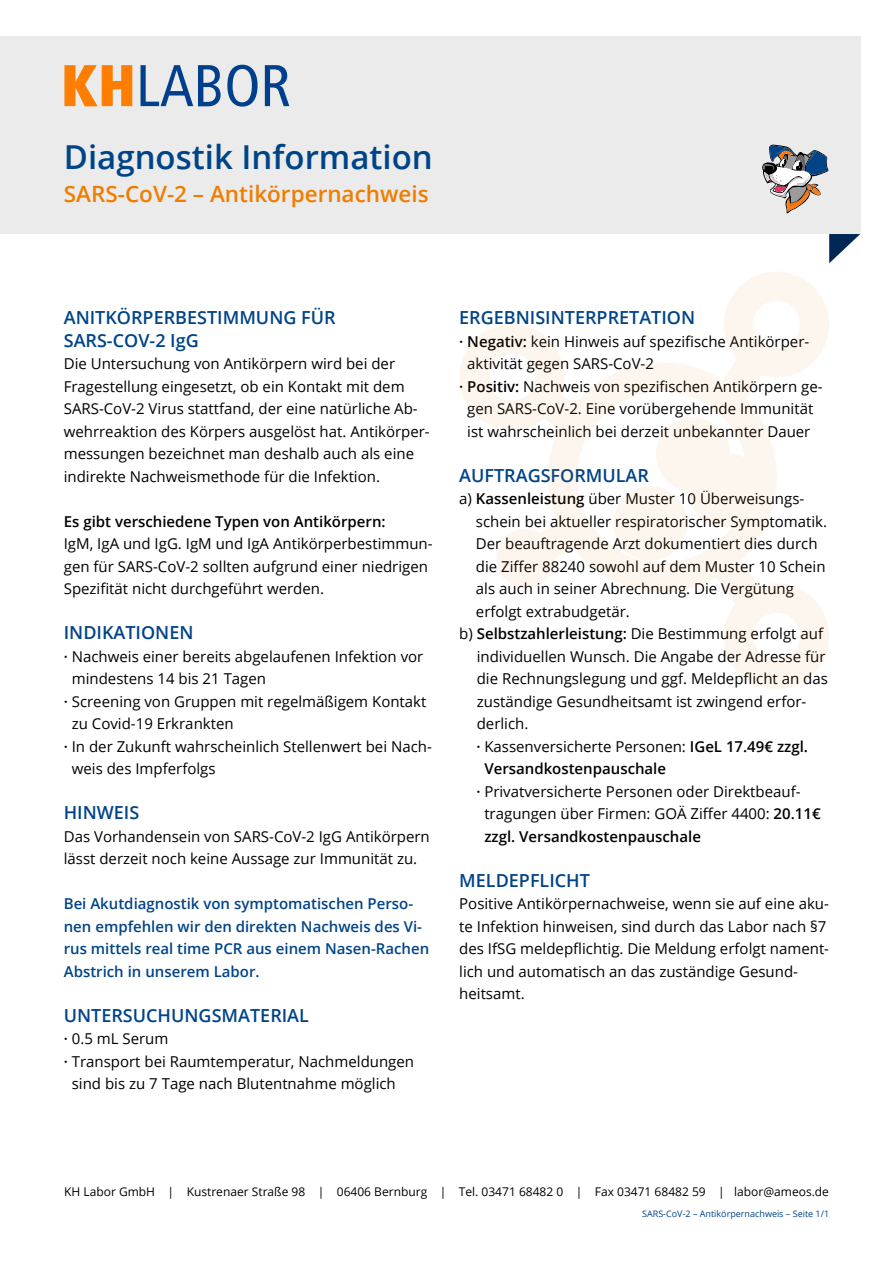
<style>
.page{position:relative;width:893px;height:1263px;background:#fff}
.page>*{position:absolute;margin:0;border:0;box-sizing:border-box;transform-origin:0 0}
.t1{font:600 33px "Open Sans";color:#048}
.t2{font:600 22.5px "Open Sans";color:#ef7d00}
.t3{font:600 18px/22.5px "Open Sans";color:#048}
.t4{font:15px/22.5px "Open Sans";color:#000}
.t5{font:600 15px/22.5px "Open Sans";color:#048}
.t6{font:600 15px "Open Sans";color:#000}
.t7{font:12px "Open Sans";color:#000}
.t8{font:9px "Open Sans";color:#048}
.s1{font-weight:600}
</style>
<div class="page">
<div style="left:0;top:36px;width:860px;height:198px;background:#ebebeb"></div>
<svg style="left:64px;top:65px;width:68px;height:41px"></svg>
<svg style="left:141px;top:65px;width:80px;height:41px"></svg>
<svg style="left:227px;top:65px;width:31px;height:41px"></svg>
<svg style="left:265px;top:65px;width:24px;height:41px"></svg>
<svg style="left:829px;top:234px;width:31px;height:29px"></svg>
<svg style="left:762px;top:145px;width:66px;height:68px"></svg>
<svg style="left:459px;top:272px;width:370px;height:417px"></svg>
<div style="left:656px;top:417px;width:74px;height:75px;background:#fdf6ee;border-radius:50%"></div>
<div style="left:613px;top:486px;width:74px;height:75px;background:#fdf6ee;border-radius:50%"></div>
<svg style="left:683px;top:447px;width:85px;height:85px"></svg>
<h1 class="t1" style="left:64px;top:135px;width:371px">Diagnostik Information</h1>
<h2 class="t2" style="left:64px;top:179px;width:366px">SARS-CoV-2 – Antikörpernachweis</h2>
<p class="t3" style="left:64px;top:306px;width:273px">ANITKÖRPERBESTIMMUNG FÜR<br>SARS-COV-2 IgG</p>
<p class="t4" style="left:64px;top:352px;width:367px">Die Untersuchung von Antikörpern wird bei der Fragestellung eingesetzt, ob ein Kontakt mit dem SARS-CoV-2 Virus stattfand, der eine natürliche Ab&shy;wehrreaktion des Körpers ausgelöst hat. Antikörper&shy;messungen bezeichnet man deshalb auch als eine indirekte Nachweismethode für die Infektion.</p>
<p class="t6" style="left:64px;top:511px;width:323px">Es gibt verschiedene Typen von Antikörpern:</p>
<p class="t4" style="left:64px;top:532px;width:370px">IgM, IgA und IgG. IgM und IgA Antikörperbestimmun&shy;gen für SARS-CoV-2 sollten aufgrund einer niedrigen<br>Spezifität nicht durchgeführt werden.</p>
<p class="t3" style="left:64px;top:621px;width:131px">INDIKATIONEN</p>
<p class="t4" style="left:64px;top:644px;width:361px"><span class="s1">·</span> Nachweis einer bereits abgelaufenen Infektion vor</p>
<p class="t4" style="left:72px;top:667px;width:196px">mindestens 14 bis 21 Tagen</p>
<p class="t4" style="left:64px;top:689px;width:364px"><span class="s1">·</span> Screening von Gruppen mit regelmäßigem Kontakt</p>
<p class="t4" style="left:72px;top:712px;width:163px">zu Covid-19 Erkrankten</p>
<p class="t4" style="left:64px;top:734px;width:370px"><span class="s1">·</span> In der Zukunft wahrscheinlich Stellenwert bei Nach-</p>
<p class="t4" style="left:72px;top:757px;width:145px">weis des Impferfolgs</p>
<p class="t3" style="left:64px;top:801px;width:77px">HINWEIS</p>
<p class="t4" style="left:64px;top:824px;width:368px">Das Vorhandensein von SARS-CoV-2 IgG Antikörpern lässt derzeit noch keine Aussage zur Immunität zu.</p>
<p class="t5" style="left:64px;top:892px;width:367px">Bei Akutdiagnostik von symptomatischen Perso&shy;nen empfehlen wir den direkten Nachweis des Vi&shy;rus mittels real time PCR aus einem Nasen-Rachen Abstrich in unserem Labor.</p>
<p class="t3" style="left:64px;top:1003px;width:247px">UNTERSUCHUNGSMATERIAL</p>
<p class="t4" style="left:64px;top:1027px;width:106px"><span class="s1">·</span> 0.5 mL Serum</p>
<p class="t4" style="left:64px;top:1049px;width:352px"><span class="s1">·</span> Transport bei Raumtemperatur, Nachmeldungen</p>
<p class="t4" style="left:72px;top:1072px;width:326px">sind bis zu 7 Tage nach Blutentnahme möglich</p>
<p class="t3" style="left:459px;top:306px;width:237px">ERGEBNISINTERPRETATION</p>
<p class="t4" style="left:459px;top:329px;width:352px"><span class="s1">·</span> <span class="s1">Negativ:</span> kein Hinweis auf spezifische Antikörper-</p>
<p class="t4" style="left:467px;top:352px;width:188px">aktivität gegen SARS-CoV-2</p>
<p class="t4" style="left:459px;top:374px;width:365px"><span class="s1">·</span> <span class="s1">Positiv:</span> Nachweis von spezifischen Antikörpern ge-</p>
<p class="t4" style="left:467px;top:397px;width:348px">gen SARS-CoV-2. Eine vorübergehende Immunität</p>
<p class="t4" style="left:467px;top:419px;width:345px">ist wahrscheinlich bei derzeit unbekannter Dauer</p>
<p class="t3" style="left:459px;top:463px;width:191px">AUFTRAGSFORMULAR</p>
<p class="t4" style="left:459px;top:487px;width:347px">a) <span class="s1">Kassenleistung</span> über Muster 10 Überweisungs-</p>
<p class="t4" style="left:476px;top:509px;width:353px">schein bei aktueller respiratorischer Symptomatik.</p>
<p class="t4" style="left:476px;top:532px;width:343px">Der beauftragende Arzt dokumentiert dies durch</p>
<p class="t4" style="left:476px;top:554px;width:351px">die Ziffer 88240 sowohl auf dem Muster 10 Schein</p>
<p class="t4" style="left:476px;top:577px;width:320px">als auch in seiner Abrechnung. Die Vergütung</p>
<p class="t4" style="left:476px;top:599px;width:155px">erfolgt extrabudgetär.</p>
<p class="t4" style="left:459px;top:622px;width:365px">b) <span class="s1">Selbstzahlerleistung:</span> Die Bestimmung erfolgt auf</p>
<p class="t4" style="left:477px;top:644px;width:350px">individuellen Wunsch. Die Angabe der Adresse für</p>
<p class="t4" style="left:477px;top:667px;width:353px">die Rechnungslegung und ggf. Meldepflicht an das</p>
<p class="t4" style="left:477px;top:689px;width:331px">zuständige Gesundheitsamt ist zwingend erfor-</p>
<p class="t4" style="left:477px;top:712px;width:53px">derlich.</p>
<p class="t4" style="left:476px;top:734px;width:333px"><span class="s1">·</span> Kassenversicherte Personen: <span class="s1">IGeL 17.49€ zzgl.</span></p>
<p class="t6" style="left:484px;top:758px;width:183px">Versandkostenpauschale</p>
<p class="t4" style="left:476px;top:779px;width:326px"><span class="s1">·</span> Privatversicherte Personen oder Direktbeauf-</p>
<p class="t4" style="left:484px;top:802px;width:338px">tragungen über Firmen: GOÄ Ziffer 4400: <span class="s1">20.11€</span></p>
<p class="t6" style="left:484px;top:826px;width:218px">zzgl. Versandkostenpauschale</p>
<p class="t3" style="left:459px;top:868px;width:132px">MELDEPFLICHT</p>
<p class="t4" style="left:459px;top:892px;width:371px">Positive Antikörpernachweise, wenn sie auf eine aku&shy;te Infektion hinweisen, sind durch das Labor nach §7 des IfSG meldepflichtig. Die Meldung erfolgt nament&shy;lich und automatisch an das zuständige Gesund&shy;heitsamt.</p>
<p class="t7" style="left:64px;top:1183px;width:766px">KH Labor GmbH | Kustrenaer Straße 98 | 06406 Bernburg | Tel. 03471 68482 0 | Fax 03471 68482 59 | labor@ameos.de</p>
<p class="t8" style="left:642px;top:1207px;width:189px">SARS-CoV-2 – Antikörpernachweis – Seite 1/1</p>
</div>
